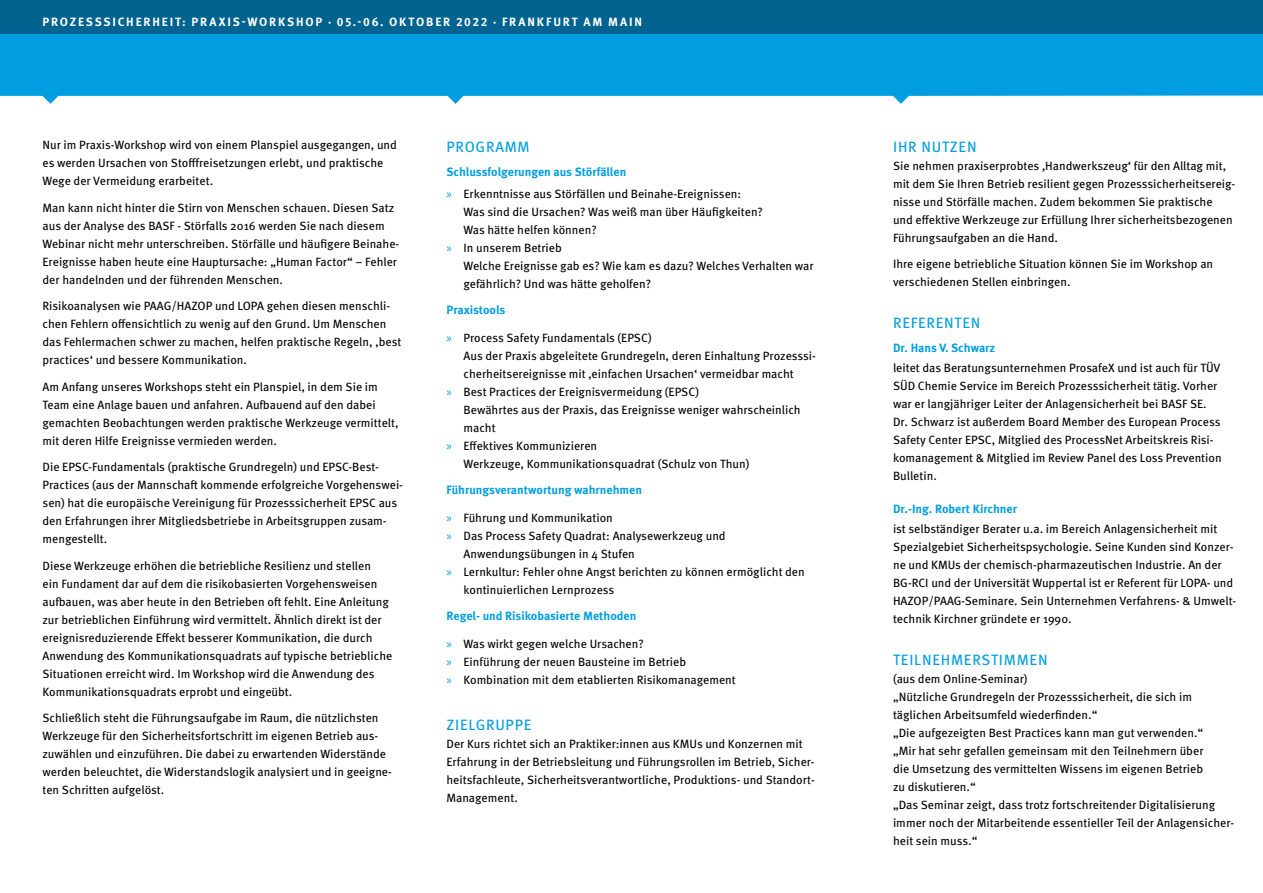
<style>
.page{position:relative;width:1263px;height:893px;background:#fff}
.page>*{position:absolute;margin:0;border:0;box-sizing:border-box;transform-origin:0 0}
.t1{font:15px "Meta OT";letter-spacing:.05em;color:#009ee0}
.t2{font:12px/18px "Meta OT";color:#000}
.t3{font:700 12px "Meta OT";color:#009ee0}
.t4{font:700 12px "Meta OT";letter-spacing:.15em;color:#fff}
.s1{font-weight:700;color:#009ee0}
.s2{font-family:"Myriad Pro";font-size:12.75px;color:#009ee0}
</style>
<div class="page">
<svg style="left:0;top:34px;width:1263px;height:70px;background:#1da9e3"></svg>
<div style="left:0;top:0;width:1263px;height:34px;background:#006390"></div>
<p class="t4" style="left:43px;top:15px;width:601px">PROZESSSICHERHEIT: PRAXIS-WORKSHOP · 05.-06. OKTOBER 2022 · FRANKFURT AM MAIN</p>
<p class="t2" style="left:43px;top:136px;width:356px">Nur im Praxis-Workshop wird von einem Planspiel ausgegangen, und es werden Ursachen von Stofffreisetzungen erlebt, und praktische<br>Wege der Vermeidung erarbeitet.</p>
<p class="t2" style="left:43px;top:199px;width:358px">Man kann nicht hinter die Stirn von Menschen schauen. Diesen Satz aus der Analyse des BASF - Störfalls 2016 werden Sie nach diesem Webinar nicht mehr unterschreiben. Störfälle und häufigere Beinahe-Ereignisse haben heute eine Hauptursache: „Human Factor“ – Fehler der handelnden und der führenden Menschen.</p>
<p class="t2" style="left:43px;top:297px;width:360px">Risikoanalysen wie PAAG/HAZOP und LOPA gehen diesen menschli&shy;chen Fehlern offensichtlich zu wenig auf den Grund. Um Menschen das Fehlermachen schwer zu machen, helfen praktische Regeln, ‚best practices‘ und bessere Kommunikation.</p>
<p class="t2" style="left:43px;top:378px;width:358px">Am Anfang unseres Workshops steht ein Planspiel, in dem Sie im Team eine Anlage bauen und anfahren. Aufbauend auf den dabei gemachten Beobachtungen werden praktische Werkzeuge vermittelt, mit deren Hilfe Ereignisse vermieden werden.</p>
<p class="t2" style="left:43px;top:459px;width:362px">Die EPSC-Fundamentals (praktische Grundregeln) und EPSC-Best-Practices (aus der Mannschaft kommende erfolgreiche Vorgehenswei&shy;sen) hat die europäische Vereinigung für Prozesssicherheit EPSC aus den Erfahrungen ihrer Mitgliedsbetriebe in Arbeitsgruppen zusam&shy;mengestellt.</p>
<p class="t2" style="left:43px;top:557px;width:351px">Diese Werkzeuge erhöhen die betriebliche Resilienz und stellen<br>ein Fundament dar auf dem die risikobasierten Vorgehensweisen aufbauen, was aber heute in den Betrieben oft fehlt. Eine Anleitung zur betrieblichen Einführung wird vermittelt. Ähnlich direkt ist der ereignisreduzierende Effekt besserer Kommunikation, die durch Anwendung des Kommunikationsquadrats auf typische betriebliche Situationen erreicht wird. Im Workshop wird die Anwendung des Kommunikationsquadrats erprobt und eingeübt.</p>
<p class="t2" style="left:43px;top:710px;width:351px">Schließlich steht die Führungsaufgabe im Raum, die nützlichsten Werkzeuge für den Sicherheitsfortschritt im eigenen Betrieb aus&shy;zuwählen und einzuführen. Die dabei zu erwartenden Widerstände werden beleuchtet, die Widerstandslogik analysiert und in geeigne&shy;ten Schritten aufgelöst.</p>
<p class="t1" style="left:447px;top:138px;width:85px">PROGRAMM</p>
<p class="t2" style="left:446px;top:161px;width:296px;line-height:22px"><span class="s1">Schlussfolgerungen aus Störfällen<br></span><span class="s2">»</span> Erkenntnisse aus Störfällen und Beinahe-Ereignissen:</p>
<p class="t2" style="left:463px;top:203px;width:301px">Was sind die Ursachen? Was weiß man über Häufigkeiten?</p>
<p class="t2" style="left:463px;top:221px;width:135px">Was hätte helfen können?</p>
<p class="t2" style="left:446px;top:239px;width:117px"><span class="s2">»</span> In unserem Betrieb</p>
<p class="t2" style="left:463px;top:257px;width:352px">Welche Ereignisse gab es? Wie kam es dazu? Welches Verhalten war</p>
<p class="t2" style="left:463px;top:275px;width:189px">gefährlich? Und was hätte geholfen?</p>
<p class="t3" style="left:446px;top:303px;width:60px">Praxistools</p>
<p class="t2" style="left:446px;top:329px;width:207px"><span class="s2">»</span> Process Safety Fundamentals (EPSC)</p>
<p class="t2" style="left:463px;top:347px;width:354px">Aus der Praxis abgeleitete Grundregeln, deren Einhaltung Prozesssi-</p>
<p class="t2" style="left:463px;top:365px;width:332px">cherheitsereignisse mit ‚einfachen Ursachen‘ vermeidbar macht</p>
<p class="t2" style="left:446px;top:383px;width:254px"><span class="s2">»</span> Best Practices der Ereignisvermeidung (EPSC)</p>
<p class="t2" style="left:463px;top:401px;width:339px">Bewährtes aus der Praxis, das Ereignisse weniger wahrscheinlich</p>
<p class="t2" style="left:463px;top:419px;width:34px">macht</p>
<p class="t2" style="left:446px;top:437px;width:152px"><span class="s2">»</span> Effektives Kommunizieren</p>
<p class="t2" style="left:463px;top:455px;width:287px">Werkzeuge, Kommunikationsquadrat (Schulz von Thun)</p>
<p class="t3" style="left:446px;top:483px;width:197px">Führungsverantwortung wahrnehmen</p>
<p class="t2" style="left:446px;top:509px;width:168px"><span class="s2">»</span> Führung und Kommunikation</p>
<p class="t2" style="left:446px;top:527px;width:281px"><span class="s2">»</span> Das Process Safety Quadrat: Analysewerkzeug und</p>
<p class="t2" style="left:463px;top:545px;width:173px">Anwendungsübungen in 4 Stufen</p>
<p class="t2" style="left:446px;top:563px;width:360px"><span class="s2">»</span> Lernkultur: Fehler ohne Angst berichten zu können ermöglicht den</p>
<p class="t2" style="left:463px;top:581px;width:152px">kontinuierlichen Lernprozess</p>
<p class="t3" style="left:446px;top:609px;width:191px">Regel- und Risikobasierte Methoden</p>
<p class="t2" style="left:446px;top:635px;width:291px"><span class="s2">»</span> Was wirkt gegen welche Ursachen?<br><span class="s2">»</span> Einführung der neuen Bausteine im Betrieb<br><span class="s2">»</span> Kombination mit dem etablierten Risikomanagement</p>
<p class="t1" style="left:447px;top:716px;width:86px">ZIELGRUPPE</p>
<p class="t2" style="left:446px;top:735px;width:370px">Der Kurs richtet sich an Praktiker:innen aus KMUs und Konzernen mit Erfahrung in der Betriebsleitung und Führungsrollen im Betrieb, Sicher&shy;heitsfachleute, Sicherheitsverantwortliche, Produktions- und Standort-Management.</p>
<p class="t1" style="left:893px;top:138px;width:85px">IHR NUTZEN</p>
<p class="t2" style="left:893px;top:157px;width:344px">Sie nehmen praxiserprobtes ‚Handwerkszeug‘ für den Alltag mit, mit dem Sie Ihren Betrieb resilient gegen Prozesssicherheitsereig&shy;nisse und Störfälle machen. Zudem bekommen Sie praktische und effektive Werkzeuge zur Erfüllung Ihrer sicherheitsbezogenen Führungsaufgaben an die Hand.</p>
<p class="t2" style="left:893px;top:255px;width:322px">Ihre eigene betriebliche Situation können Sie im Workshop an verschiedenen Stellen einbringen.</p>
<p class="t1" style="left:893px;top:314px;width:89px">REFERENTEN</p>
<p class="t3" style="left:893px;top:341px;width:104px">Dr. Hans V. Schwarz</p>
<p class="t2" style="left:893px;top:359px;width:330px">leitet das Beratungsunternehmen ProsafeX und ist auch für TÜV SÜD Chemie Service im Bereich Prozesssicherheit tätig. Vorher war er langjähriger Leiter der Anlagensicherheit bei BASF SE.<br>Dr. Schwarz ist außerdem Board Member des European Process Safety Center EPSC, Mitglied des ProcessNet Arbeitskreis Risi&shy;komanagement &amp; Mitglied im Review Panel des Loss Prevention Bulletin.</p>
<p class="t3" style="left:893px;top:502px;width:126px">Dr.-Ing. Robert Kirchner</p>
<p class="t2" style="left:893px;top:520px;width:345px">ist selbständiger Berater u.a. im Bereich Anlagensicherheit mit Spezialgebiet Sicherheitspsychologie. Seine Kunden sind Konzer&shy;ne und KMUs der chemisch-pharmazeutischen Industrie. An der BG-RCI und der Universität Wuppertal ist er Referent für LOPA- und HAZOP/PAAG-Seminare. Sein Unternehmen Verfahrens- &amp; Umwelt&shy;technik Kirchner gründete er 1990.</p>
<p class="t1" style="left:893px;top:651px;width:156px">TEILNEHMERSTIMMEN</p>
<p class="t2" style="left:893px;top:670px;width:343px">(aus dem Online-Seminar)<br>„Nützliche Grundregeln der Prozesssicherheit, die sich im täglichen Arbeitsumfeld wiederfinden.“<br>„Die aufgezeigten Best Practices kann man gut verwenden.“<br>„Mir hat sehr gefallen gemeinsam mit den Teilnehmern über<br>die Umsetzung des vermittelten Wissens im eigenen Betrieb<br>zu diskutieren.“<br>„Das Seminar zeigt, dass trotz fortschreitender Digitalisierung immer noch der Mitarbeitende essentieller Teil der Anlagensicher&shy;heit sein muss.“</p>
</div>
